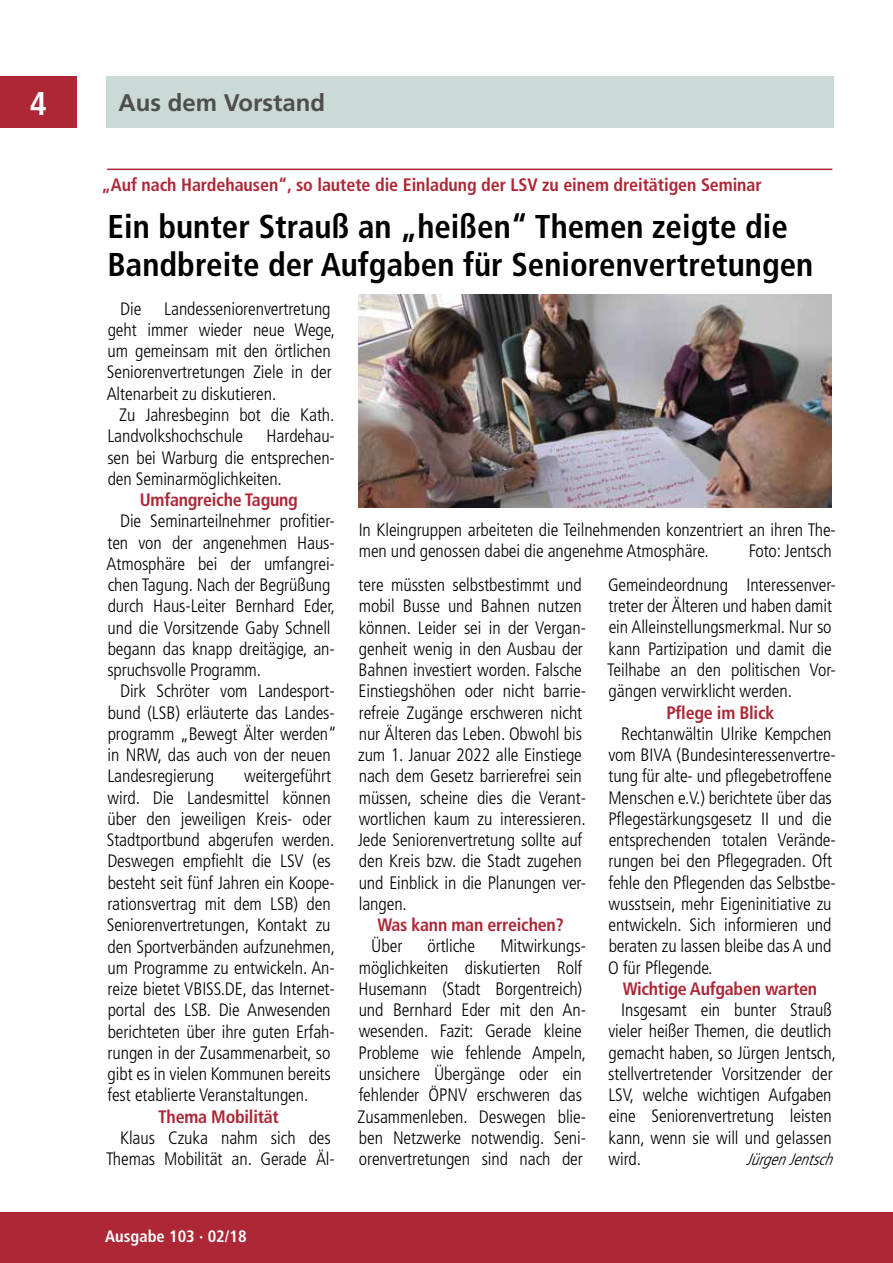
<style>
.page{position:relative;width:893px;height:1263px;background:#fff}
.page>*{position:absolute;margin:0;border:0;box-sizing:border-box;transform-origin:0 0}
.t1{font:700 condensed 33px/38.2px "Frutiger LT";color:#000}
.t2{font:700 condensed 33px "Frutiger LT";color:#fff}
.t3{font:700 24px "Frutiger LT";color:#4e4e4d}
.t4{font:300 condensed 18px/21.3px "Frutiger LT";letter-spacing:-.005em;color:#000}
.t5{font:700 condensed 18px "Frutiger LT";letter-spacing:-.015em;color:#ad2736}
.t6{font:700 condensed 16.5px "Frutiger LT";color:#fff}
.t7{font:italic 300 condensed 16.5px "Frutiger LT";color:#000}
</style>
<div class="page">
<div style="left:106px;top:77px;width:727px;height:51px;background:#cbdad6"></div>
<div style="left:0;top:1212px;width:893px;height:51px;background:#ad2736"></div>
<div style="left:0;top:77px;width:77px;height:51px;background:#ad2736"></div>
<img style="left:358px;top:294px;width:473px;height:213px">
<hr style="left:107px;top:169px;width:725px;height:1px;background:#ad2736">
<h1 class="t2" style="left:30px;top:84px;width:19px">4</h1>
<h2 class="t3" style="left:119px;top:88px;width:208px">Aus dem Vorstand</h2>
<p class="t5" style="left:102px;top:174px;width:662px">„Auf nach Hardehausen“, so lautete die Einladung der LSV zu einem dreitätigen Seminar</p>
<h1 class="t1" style="left:108px;top:208px;width:707px">Ein bunter Strauß an „heißen“ Themen zeigte die<br>Bandbreite der Aufgaben für Seniorenvertretungen</h1>
<p class="t4" style="left:120px;top:298px;width:23px">Die</p>
<p class="t4" style="left:107px;top:298px;width:230px;text-indent:58px">Landesseniorenvertretung geht immer wieder neue Wege, um gemeinsam mit den örtlichen<br>Seniorenvertretungen Ziele in der<br>Altenarbeit zu diskutieren.</p>
<p class="t4" style="left:107px;top:404px;width:229px;text-indent:12px">Zu Jahresbeginn bot die Kath.<br>Landvolkshochschule</p>
<p class="t4" style="left:107px;top:426px;width:229px;text-align:justify;text-indent:159px">Hardehau&shy;sen bei Warburg die entsprechen&shy;den Seminarmöglichkeiten.</p>
<p class="t5" style="left:140px;top:489px;width:160px">Umfangreiche Tagung</p>
<p class="t4" style="left:107px;top:511px;width:230px;text-indent:13px">Die Seminarteilnehmer profitier&shy;ten von der angenehmen Haus-<br>Atmosphäre bei der umfangrei&shy;chen Tagung. Nach der Begrüßung durch Haus-Leiter Bernhard Eder, und die Vorsitzende Gaby Schnell begann das knapp dreitägige, an&shy;spruchsvolle Programm.</p>
<p class="t4" style="left:107px;top:681px;width:231px;text-indent:13px">Dirk Schröter vom Landesport&shy;bund (LSB) erläuterte das Landes&shy;programm „Bewegt Älter werden“ in NRW, das auch von der neuen<br>Landesregierung</p>
<p class="t4" style="left:359px;top:519px;width:479px">In Kleingruppen arbeiteten die Teilnehmenden konzentriert an ihren The&shy;men und genossen dabei die angenehme Atmosphäre.</p>
<p class="t4" style="left:749px;top:540px;width:84px">Foto: Jentsch</p>
<p class="t4" style="left:607px;top:574px;width:230px">Gemeindeordnung Interessenver&shy;treter der Älteren und haben damit ein Alleinstellungsmerkmal. Nur so kann Partizipation und damit die Teilhabe an den politischen Vor&shy;gängen verwirklicht werden.</p>
<p class="t5" style="left:666px;top:702px;width:109px">Pflege im Blick</p>
<p class="t4" style="left:608px;top:723px;width:229px;text-indent:13px">Rechtanwältin Ulrike Kempchen vom BIVA (Bundesinteressenvertre&shy;tung für alte- und pflegebetroffene Menschen e.V.) berichtete über das Pflegestärkungsgesetz II und die entsprechenden totalen Verände&shy;rungen bei den Pflegegraden. Oft fehle den Pflegenden das Selbstbe&shy;wusstsein, mehr Eigeninitiative zu entwickeln. Sich informieren und beraten zu lassen bleibe das A und O für Pflegende.</p>
<p class="t5" style="left:623px;top:978px;width:196px">Wichtige Aufgaben warten</p>
<p class="t4" style="left:608px;top:999px;width:229px;text-indent:13px">Insgesamt ein bunter Strauß vieler heißer Themen, die deutlich gemacht haben, so Jürgen Jentsch, stellvertretender Vorsitzender der<br>LSV, welche wichtigen Aufgaben eine Seniorenvertretung leisten kann, wenn sie will und gelassen wird.</p>
<p class="t4" style="left:358px;top:574px;width:230px">tere müssten selbstbestimmt und mobil Busse und Bahnen nutzen können. Leider sei in der Vergan&shy;genheit wenig in den Ausbau der<br>Bahnen investiert worden. Falsche<br>Einstiegshöhen oder nicht barrie&shy;refreie Zugänge erschweren nicht nur Älteren das Leben. Obwohl bis zum 1. Januar 2022 alle Einstiege nach dem Gesetz barrierefrei sein müssen, scheine dies die Verant&shy;wortlichen kaum zu interessieren.<br>Jede Seniorenvertretung sollte auf den Kreis bzw. die Stadt zugehen und Einblick in die Planungen ver&shy;langen.</p>
<p class="t5" style="left:377px;top:914px;width:188px">Was kann man erreichen?</p>
<p class="t4" style="left:371px;top:936px;width:33px">Über</p>
<p class="t4" style="left:427px;top:936px;width:49px">örtliche</p>
<p class="t4" style="left:107px;top:766px;width:230px;text-indent:137px">weitergeführt wird. Die Landesmittel können über den jeweiligen Kreis- oder<br>Stadtportbund abgerufen werden.<br>Deswegen empfiehlt die LSV (es besteht seit fünf Jahren ein Koope&shy;rationsvertrag mit dem LSB) den<br>Seniorenvertretungen, Kontakt zu den Sportverbänden aufzunehmen, um Programme zu entwickeln. An&shy;reize bietet VBISS.DE, das Internet&shy;portal des LSB. Die Anwesenden berichteten über ihre guten Erfah&shy;rungen in der Zusammenarbeit, so gibt es in vielen Kommunen bereits fest etablierte Veranstaltungen.</p>
<p class="t5" style="left:158px;top:1106px;width:122px">Thema Mobilität</p>
<p class="t4" style="left:106px;top:1127px;width:230px;text-align:center">Klaus Czuka nahm sich des<br>Themas Mobilität an. Gerade Äl-</p>
<p class="t4" style="left:358px;top:936px;width:230px;text-indent:143px">Mitwirkungs&shy;möglichkeiten diskutierten Rolf<br>Husemann (Stadt Borgentreich) und Bernhard Eder mit den An&shy;wesenden. Fazit: Gerade kleine<br>Probleme wie fehlende Ampeln, unsichere Übergänge oder ein fehlender ÖPNV erschweren das<br>Zusammenleben. Deswegen blie&shy;ben Netzwerke notwendig. Seni&shy;orenvertretungen sind nach der</p>
<p class="t7" style="left:746px;top:1150px;width:94px">JürgenJentsch</p>
<p class="t6" style="left:105px;top:1226px;width:143px">Ausgabe 103 · 02/18</p>
</div>
